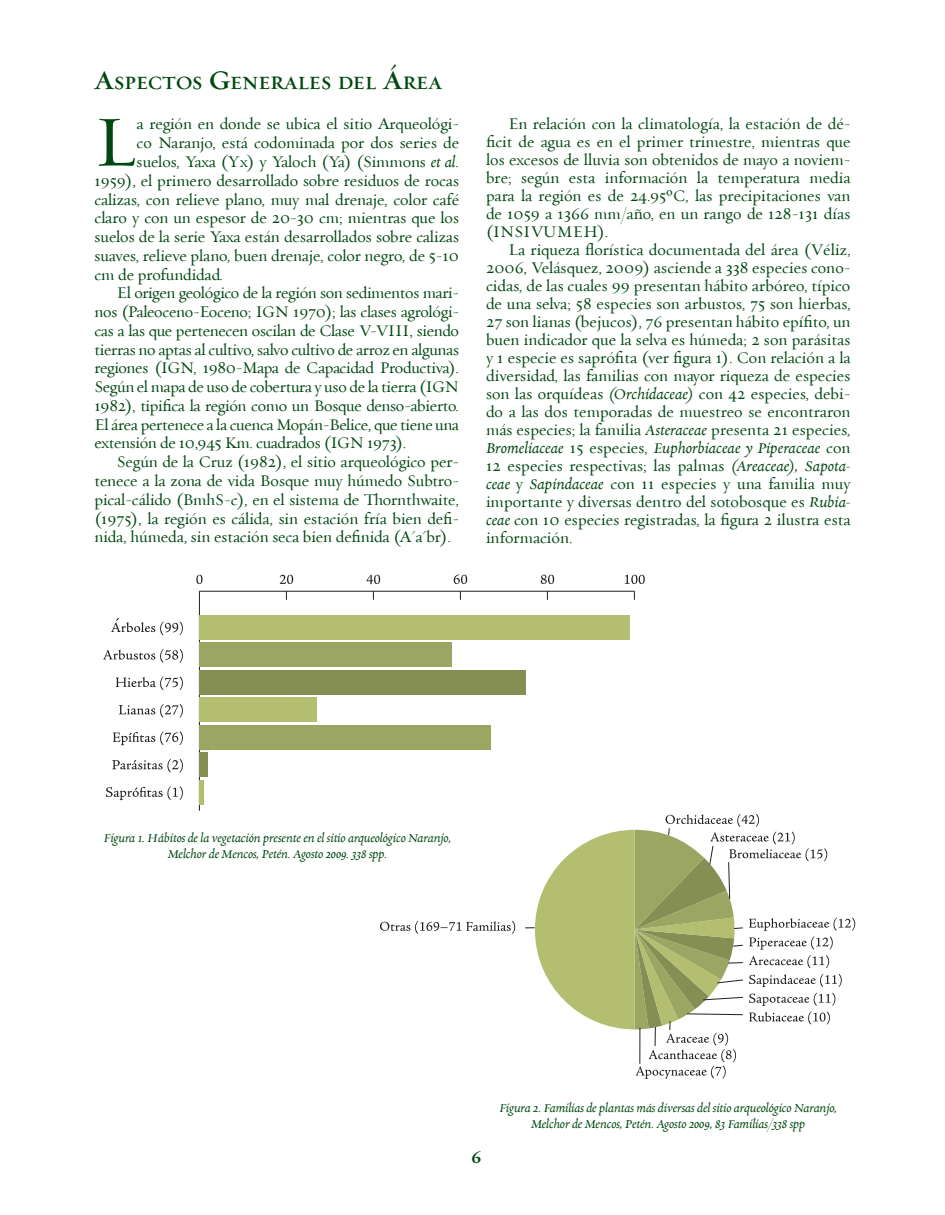
<style>
.page{position:relative;width:945px;height:1215px;background:#fff}
.page>*{position:absolute;margin:0;border:0;box-sizing:border-box;transform-origin:0 0}
.t1{font:72px "Natura Roman";color:#004710}
.t2{font:700 18.9px "Natura";color:#004710}
.t3{font:700 18px "Natura";color:#004710}
.t4{font:16.5px/18px "Natura Roman";letter-spacing:-.005em;color:#004710;text-align:justify}
.t5{font:italic 16.5px "Natura";letter-spacing:.01em;color:#004710}
.t6{font:italic 13.5px/16.2px "Natura";color:#004710;text-align:center}
.s1{font-size:27px}
.s2{font-family:"Natura";font-style:italic}
.s3{font-family:"Natura Roman";font-style:normal}
</style>
<div class="page">
<svg style="left:525px;top:814px;width:330px;height:265px"></svg>
<svg style="left:380px;top:921px;width:135px;height:13px"></svg>
<hr style="left:199px;top:591px;width:1px;height:220px;background:#231f20">
<svg style="left:196px;top:575px;width:7px;height:9px"></svg>
<svg style="left:280px;top:575px;width:13px;height:9px"></svg>
<svg style="left:366px;top:575px;width:14px;height:9px"></svg>
<svg style="left:454px;top:574px;width:13px;height:10px"></svg>
<svg style="left:541px;top:575px;width:13px;height:9px"></svg>
<svg style="left:625px;top:575px;width:20px;height:9px"></svg>
<hr style="left:199px;top:591px;width:435px;height:1px;background:#231f20">
<div style="left:199px;top:780px;width:5px;height:25px;background:#b3be71"></div>
<div style="left:199px;top:752px;width:9px;height:25px;background:#858f54"></div>
<div style="left:199px;top:725px;width:292px;height:25px;background:#9ba662"></div>
<div style="left:199px;top:697px;width:118px;height:25px;background:#b3be71"></div>
<div style="left:199px;top:670px;width:327px;height:25px;background:#858f54"></div>
<div style="left:199px;top:642px;width:253px;height:25px;background:#9ba662"></div>
<div style="left:199px;top:615px;width:431px;height:25px;background:#b3be71"></div>
<svg style="left:103px;top:649px;width:80px;height:14px"></svg>
<svg style="left:116px;top:676px;width:67px;height:14px"></svg>
<svg style="left:119px;top:704px;width:64px;height:14px"></svg>
<svg style="left:113px;top:731px;width:70px;height:14px"></svg>
<svg style="left:112px;top:759px;width:71px;height:14px"></svg>
<svg style="left:106px;top:786px;width:77px;height:14px"></svg>
<svg style="left:111px;top:617px;width:72px;height:18px"></svg>
<p class="t2" style="left:94px;top:72px;width:349px"><span class="s1">A</span>SPECTOS <span class="s1">G</span>ENERALES DEL <span class="s1">Á</span>REA</p>
<h1 class="t1" style="left:94px;top:99px;width:44px">L</h1>
<p class="t4" style="left:137px;top:116px;width:324px">a región en donde se ubica el sitio Arqueológi-</p>
<p class="t4" style="left:137px;top:134px;width:324px">co Naranjo, está codominada por dos series de</p>
<p class="t4" style="left:137px;top:153px;width:324px">suelos, Yaxa (Yx) y Yaloch (Ya) (Simmons <span class="s2">et al</span>.</p>
<p class="t4" style="left:95px;top:172px;width:366px">1959), el primero desarrollado sobre residuos de rocas</p>
<p class="t4" style="left:95px;top:191px;width:366px">calizas, con relieve plano, muy mal drenaje, color café</p>
<p class="t4" style="left:95px;top:209px;width:366px">claro y con un espesor de 20-30 cm; mientras que los</p>
<p class="t4" style="left:95px;top:228px;width:366px">suelos de la serie Yaxa están desarrollados sobre calizas</p>
<p class="t4" style="left:95px;top:247px;width:366px">suaves, relieve plano, buen drenaje, color negro, de 5-10</p>
<p class="t4" style="left:95px;top:266px;width:130px">cm de profundidad.</p>
<p class="t4" style="left:117px;top:284px;width:344px">El origen geológico de la región son sedimentos mari-</p>
<p class="t4" style="left:95px;top:303px;width:366px">nos (Paleoceno-Eoceno; IGN 1970); las clases agrológi-</p>
<p class="t4" style="left:95px;top:322px;width:366px">cas a las que pertenecen oscilan de Clase V-VIII, siendo</p>
<p class="t4" style="left:95px;top:341px;width:366px">tierras no aptas al cultivo, salvo cultivo de arroz en algunas</p>
<p class="t4" style="left:95px;top:359px;width:366px">regiones (IGN, 1980-Mapa de Capacidad Productiva).</p>
<p class="t4" style="left:95px;top:378px;width:366px">Según el mapa de uso de cobertura y uso de la tierra (IGN</p>
<p class="t4" style="left:95px;top:397px;width:366px">1982), tipifica la región como un Bosque denso-abierto.</p>
<p class="t4" style="left:95px;top:416px;width:366px">El área pertenece a la cuenca Mopán-Belice, que tiene una</p>
<p class="t4" style="left:95px;top:435px;width:313px">extensión de 10,945 Km. cuadrados (IGN 1973).</p>
<p class="t4" style="left:117px;top:453px;width:344px">Según de la Cruz (1982), el sitio arqueológico per-</p>
<p class="t4" style="left:95px;top:472px;width:366px">tenece a la zona de vida Bosque muy húmedo Subtro-</p>
<p class="t4" style="left:95px;top:491px;width:366px">pical-cálido (BmhS-c), en el sistema de Thornthwaite,</p>
<p class="t4" style="left:95px;top:510px;width:366px">(1975), la región es cálida, sin estación fría bien defi-</p>
<p class="t4" style="left:95px;top:528px;width:358px">nida, húmeda, sin estación seca bien definida (A´a´br).</p>
<p class="t4" style="left:486px;top:115px;width:366px;text-indent:22px">En relación con la climatología, la estación de dé&shy;ficit de agua es en el primer trimestre, mientras que los excesos de lluvia son obtenidos de mayo a noviem&shy;bre; según esta información la temperatura media para la región es de 24.95ºC, las precipitaciones van de 1059 a 1366 mm/año, en un rango de 128-131 días (INSIVUMEH).</p>
<p class="t4" style="left:486px;top:241px;width:366px;text-indent:22px">La riqueza florística documentada del área (Véliz, 2006, Velásquez, 2009) asciende a 338 especies cono&shy;cidas, de las cuales 99 presentan hábito arbóreo, típico de una selva; 58 especies son arbustos, 75 son hierbas, 27 son lianas (bejucos), 76 presentan hábito epífito, un buen indicador que la selva es húmeda; 2 son parásitas y 1 especie es saprófita (ver figura 1). Con relación a la diversidad, las familias con mayor riqueza de especies son las orquídeas <span class="s2">(Orchidaceae)</span> con 42 especies, debi&shy;do a las dos temporadas de muestreo se encontraron más especies; la familia <span class="s2">Asteraceae</span> presenta 21 especies,</p>
<p class="t5" style="left:486px;top:440px;width:366px">Bromeliaceae <span class="s3">15 especies,</span> Euphorbiaceae y Piperaceae <span class="s3">con</span></p>
<p class="t4" style="left:486px;top:457px;width:366px">12 especies respectivas; las palmas <span class="s2">(Areaceae), Sapota&shy;ceae</span> y <span class="s2">Sapindaceae</span> con 11 especies y una familia muy importante y diversas dentro del sotobosque es <span class="s2">Rubia&shy;ceae</span> con 10 especies registradas, la figura 2 ilustra esta información.</p>
<p class="t6" style="left:104px;top:831px;width:349px">Figura 1. Hábitos de la vegetación presente en el sitio arqueológico Naranjo,<br>Melchor de Mencos, Petén. Agosto 2009. 338 spp.</p>
<p class="t3" style="left:472px;top:1146px;width:12px">6</p>
<p class="t6" style="left:499px;top:1101px;width:339px">Figura 2. Familias de plantas más diversas del sitio arqueológico Naranjo,<br>Melchor de Mencos, Petén. Agosto 2009, 83 Familias/338 spp</p>
</div>
